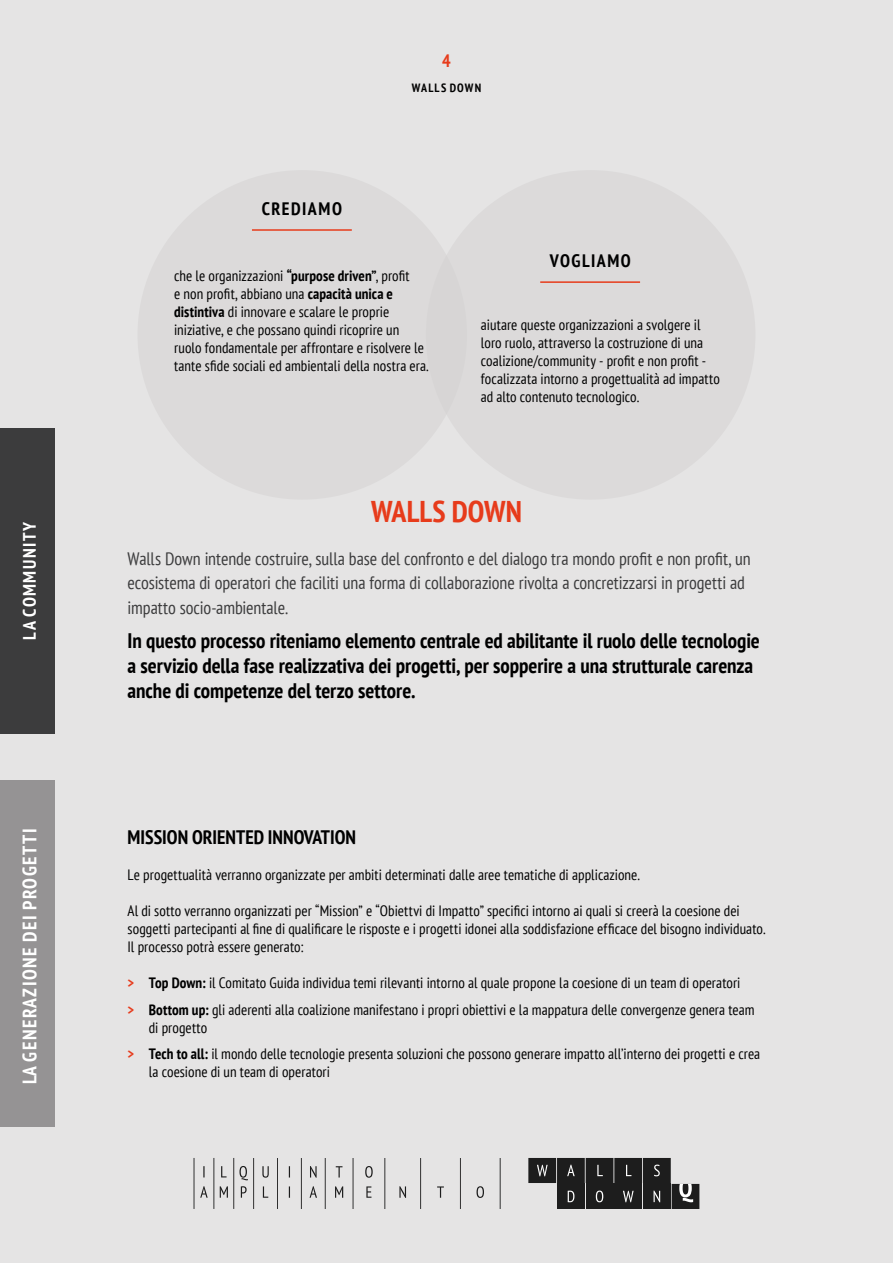
<style>
.page{position:relative;width:893px;height:1263px;background:#e5e4e4}
.page>*{position:absolute;margin:0;border:0;box-sizing:border-box;transform-origin:0 0}
.t1{font:700 condensed 30px "PT Sans";color:#e73b1b}
.t2{font:700 condensed 21px/25.2px "PT Sans";color:#000}
.t3{font:700 condensed 19.5px "PT Sans";color:#000}
.t4{font:700 condensed 19.5px "PT Sans";letter-spacing:.08em;color:#fff}
.t5{font:condensed 18px/24.6px "PT Sans";letter-spacing:-.005em;color:#3c3c3d}
.t6{font:700 condensed 18px "PT Sans";letter-spacing:.08em;color:#000}
.t7{font:700 condensed 18px "PT Sans";letter-spacing:.085em;color:#fff}
.t8{font:700 condensed 18px "PT Sans";color:#e73b1b}
.t9{font:condensed 15px/18px "PT Sans";letter-spacing:.005em;color:#000}
.t10{font:700 condensed 12px "PT Sans";letter-spacing:.1em;color:#000}
.s1{font-weight:700}
.s2{font-weight:700;color:#e73b1c}
</style>
<div class="page">
<hr style="left:194px;top:1158px;width:1px;height:51px;background:#1d1d1d">
<hr style="left:213px;top:1158px;width:1px;height:51px;background:#1d1d1d">
<hr style="left:233px;top:1158px;width:1px;height:51px;background:#1d1d1d">
<hr style="left:253px;top:1158px;width:1px;height:51px;background:#1d1d1d">
<hr style="left:277px;top:1158px;width:1px;height:51px;background:#1d1d1d">
<hr style="left:301px;top:1158px;width:1px;height:51px;background:#1d1d1d">
<hr style="left:325px;top:1158px;width:1px;height:51px;background:#1d1d1d">
<hr style="left:353px;top:1158px;width:1px;height:51px;background:#1d1d1d">
<hr style="left:384px;top:1158px;width:1px;height:51px;background:#1d1d1d">
<hr style="left:420px;top:1158px;width:1px;height:51px;background:#1d1d1d">
<hr style="left:460px;top:1158px;width:1px;height:51px;background:#1d1d1d">
<hr style="left:500px;top:1158px;width:1px;height:51px;background:#1d1d1d">
<svg style="left:203px;top:1166px;width:2px;height:11px"></svg>
<svg style="left:221px;top:1166px;width:6px;height:11px"></svg>
<svg style="left:239px;top:1166px;width:9px;height:14px"></svg>
<svg style="left:262px;top:1166px;width:7px;height:12px"></svg>
<svg style="left:310px;top:1166px;width:7px;height:12px"></svg>
<svg style="left:336px;top:1166px;width:6px;height:11px"></svg>
<svg style="left:365px;top:1166px;width:8px;height:12px"></svg>
<svg style="left:200px;top:1186px;width:8px;height:12px"></svg>
<svg style="left:220px;top:1186px;width:8px;height:12px"></svg>
<svg style="left:241px;top:1186px;width:6px;height:12px"></svg>
<svg style="left:263px;top:1186px;width:5px;height:12px"></svg>
<svg style="left:289px;top:1186px;width:1px;height:12px"></svg>
<svg style="left:310px;top:1186px;width:7px;height:12px"></svg>
<svg style="left:335px;top:1186px;width:8px;height:12px"></svg>
<svg style="left:366px;top:1186px;width:5px;height:12px"></svg>
<svg style="left:399px;top:1186px;width:7px;height:12px"></svg>
<svg style="left:437px;top:1186px;width:7px;height:12px"></svg>
<svg style="left:477px;top:1186px;width:7px;height:12px"></svg>
<div style="left:528px;top:1158px;width:28px;height:25px;background:#1d1d1d"></div>
<div style="left:557px;top:1184px;width:28px;height:25px;background:#1d1d1d"></div>
<div style="left:557px;top:1158px;width:28px;height:25px;background:#1d1d1d"></div>
<div style="left:586px;top:1158px;width:27px;height:25px;background:#1d1d1d"></div>
<div style="left:586px;top:1184px;width:27px;height:25px;background:#1d1d1d"></div>
<div style="left:614px;top:1158px;width:28px;height:25px;background:#1d1d1d"></div>
<div style="left:614px;top:1184px;width:28px;height:25px;background:#1d1d1d"></div>
<div style="left:643px;top:1158px;width:28px;height:25px;background:#1d1d1d"></div>
<div style="left:643px;top:1184px;width:28px;height:25px;background:#1d1d1d"></div>
<svg style="left:537px;top:1165px;width:11px;height:11px"></svg>
<svg style="left:567px;top:1164px;width:8px;height:12px"></svg>
<svg style="left:597px;top:1165px;width:6px;height:11px"></svg>
<svg style="left:626px;top:1165px;width:5px;height:11px"></svg>
<svg style="left:654px;top:1164px;width:6px;height:12px"></svg>
<svg style="left:568px;top:1190px;width:6px;height:12px"></svg>
<svg style="left:596px;top:1190px;width:7px;height:12px"></svg>
<svg style="left:623px;top:1191px;width:11px;height:11px"></svg>
<svg style="left:654px;top:1190px;width:6px;height:12px"></svg>
<svg style="left:672px;top:1184px;width:27px;height:25px"></svg>
<div style="left:0;top:428px;width:54px;height:306px;background:#3c3c3d"></div>
<div style="left:0;top:780px;width:54px;height:347px;background:#959394"></div>
<div style="left:138px;top:170px;width:329px;height:330px;background:#dcdada;border-radius:50%"></div>
<div style="left:426px;top:170px;width:329px;height:330px;background:#dcdada;border-radius:50%"></div>
<hr style="left:540px;top:281px;width:100px;height:2px;background:#e73b1b">
<hr style="left:252px;top:229px;width:100px;height:2px;background:#e73b1b">
<p class="t7" style="left:18px;top:640px;width:119px;rotate:-90deg">LA COMMUNITY</p>
<h3 class="t4" style="left:17px;top:1083px;width:257px;rotate:-90deg">LA GENERAZIONE DEI PROGETTI</h3>
<p class="t8" style="left:442px;top:48px;width:10px">4</p>
<p class="t6" style="left:262px;top:197px;width:82px">CREDIAMO</p>
<p class="t10" style="left:412px;top:79px;width:71px">WALLS DOWN</p>
<p class="t9" style="left:174px;top:266px;width:256px">che le organizzazioni <span class="s1">“purpose driven”</span>, profit<br>e non profit, abbiano una <span class="s1">capacità unica e distintiva</span> di innovare e scalare le proprie iniziative, e che possano quindi ricoprire un ruolo fondamentale per affrontare e risolvere le tante sfide sociali ed ambientali della nostra era.</p>
<p class="t6" style="left:550px;top:249px;width:83px">VOGLIAMO</p>
<p class="t9" style="left:481px;top:315px;width:240px">aiutare queste organizzazioni a svolgere il loro ruolo, attraverso la costruzione di una coalizione/community - profit e non profit - focalizzata intorno a progettualità ad impatto ad alto contenuto tecnologico.</p>
<h1 class="t1" style="left:371px;top:492px;width:152px">WALLS DOWN</h1>
<p class="t5" style="left:128px;top:546px;width:625px">Walls Down intende costruire, sulla base del confronto e del dialogo tra mondo profit e non profit, un ecosistema di operatori che faciliti una forma di collaborazione rivolta a concretizzarsi in progetti ad impatto socio-ambientale.</p>
<h2 class="t2" style="left:128px;top:627px;width:634px">In questo processo riteniamo elemento centrale ed abilitante il ruolo delle tecnologie a servizio della fase realizzativa dei progetti, per sopperire a una strutturale carenza anche di competenze del terzo settore.</h2>
<h3 class="t3" style="left:128px;top:824px;width:230px">MISSION ORIENTED INNOVATION</h3>
<p class="t9" style="left:128px;top:865px;width:514px">Le progettualità verranno organizzate per ambiti determinati dalle aree tematiche di applicazione.</p>
<p class="t9" style="left:128px;top:901px;width:639px">Al di sotto verranno organizzati per “Mission” e “Obiettvi di Impatto” specifici intorno ai quali si creerà la coesione dei soggetti partecipanti al fine di qualificare le risposte e i progetti idonei alla soddisfazione efficace del bisogno individuato.<br>Il processo potrà essere generato:</p>
<p class="t9" style="left:128px;top:969px;width:628px;line-height:26.5px"><span class="s2">&gt;</span> <span class="s1">Top Down:</span> il Comitato Guida individua temi rilevanti intorno al quale propone la coesione di un team di operatori<br><span class="s2">&gt;</span> <span class="s1">Bottom up:</span> gli aderenti alla coalizione manifestano i propri obiettivi e la mappatura delle convergenze genera team</p>
<p class="t9" style="left:128px;top:1014px;width:634px;line-height:26.5px;text-indent:21px">di progetto<br><span class="s2">&gt;</span> <span class="s1">Tech to all:</span> il mondo delle tecnologie presenta soluzioni che possono generare impatto all’interno dei progetti e crea</p>
<p class="t9" style="left:149px;top:1063px;width:183px">la coesione di un team di operatori</p>
</div>
